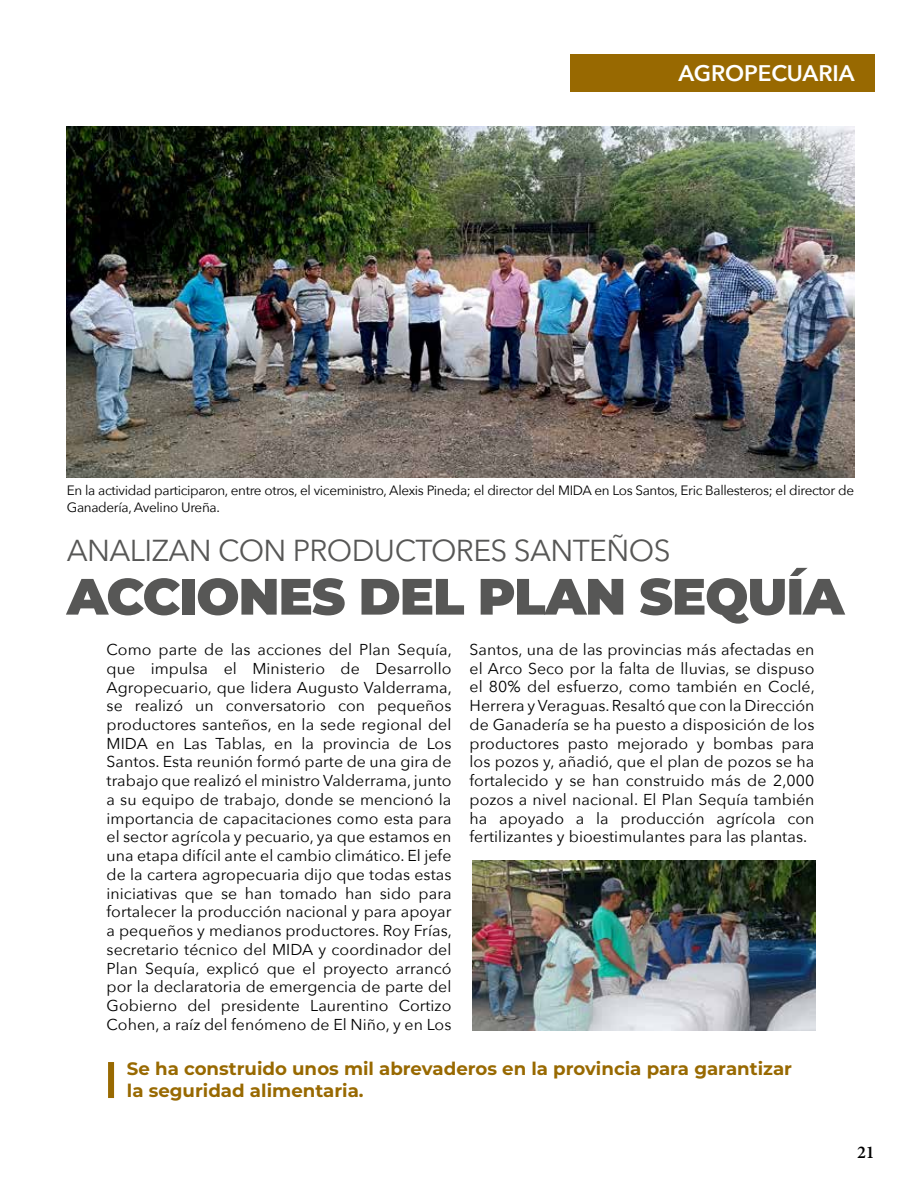
<style>
.page{position:relative;width:918px;height:1188px;background:#fff}
.page>*{position:absolute;margin:0;border:0;box-sizing:border-box;transform-origin:0 0}
.t1{font:900 51px "Montserrat";letter-spacing:-.02em;color:#575756}
.t2{font:30px "Avenir Next LT Pro";letter-spacing:-.02em;color:#575756}
.t3{font:600 22.5px "Avenir Next";letter-spacing:-.005em;color:#fff}
.t4{font:700 18px/21.6px "Montserrat";color:#986901}
.t5{font:600 18px "Minion Pro";color:#000}
.t6{font:15.75px/18.8px "Avenir Next";letter-spacing:.005em;color:#000;text-align:justify}
.t7{font:13.5px/16.5px "Avenir Next";letter-spacing:-.025em;color:#000}
</style>
<div class="page">
<div style="left:570px;top:54px;width:305px;height:38px;background:#986901"></div>
<img style="left:67px;top:126px;width:787px;height:352px">
<img style="left:472px;top:860px;width:344px;height:170px">
<div style="left:108px;top:1062px;width:6px;height:36px;background:#986901"></div>
<h3 class="t3" style="left:679px;top:54px;width:178px">AGROPECUARIA</h3>
<p class="t7" style="left:67px;top:482px;width:789px">En la actividad participaron, entre otros, el viceministro, Alexis Pineda; el director del MIDA en Los Santos, Eric Ballesteros; el director de<br>Ganadería, Avelino Ureña.</p>
<h2 class="t2" style="left:67px;top:532px;width:605px">ANALIZAN CON PRODUCTORES SANTEÑOS</h2>
<h1 class="t1" style="left:67px;top:558px;width:779px">ACCIONES DEL PLAN SEQUÍA</h1>
<p class="t6" style="left:107px;top:640px;width:347px">Como parte de las acciones del Plan Sequía, que impulsa el Ministerio de Desarrollo Agropecuario, que lidera Augusto Valderrama, se realizó un conversatorio con pequeños productores santeños, en la sede regional del MIDA en Las Tablas, en la provincia de Los Santos. Esta reunión formó parte de una gira de trabajo que realizó el ministro Valderrama, junto a su equipo de trabajo, donde se mencionó la importancia de capacitaciones como esta para el sector agrícola y pecuario, ya que estamos en una etapa difícil ante el cambio climático. El jefe de la cartera agropecuaria dijo que todas estas iniciativas que se han tomado han sido para fortalecer la producción nacional y para apoyar a pequeños y medianos productores. Roy Frías, secretario técnico del MIDA y coordinador del Plan Sequía, explicó que el proyecto arrancó por la declaratoria de emergencia de parte del Gobierno del presidente Laurentino Cortizo Cohen, a raíz del fenómeno de El Niño, y en Los</p>
<p class="t6" style="left:470px;top:639px;width:347px">Santos, una de las provincias más afectadas en el Arco Seco por la falta de lluvias, se dispuso el 80% del esfuerzo, como también en Coclé, Herrera y Veraguas. Resaltó que con la Dirección de Ganadería se ha puesto a disposición de los productores pasto mejorado y bombas para los pozos y, añadió, que el plan de pozos se ha fortalecido y se han construido más de 2,000 pozos a nivel nacional. El Plan Sequía también ha apoyado a la producción agrícola con fertilizantes y bioestimulantes para las plantas.</p>
<p class="t4" style="left:127px;top:1057px;width:667px">Se ha construido unos mil abrevaderos en la provincia para garantizar la seguridad alimentaria.</p>
<p class="t5" style="left:857px;top:1140px;width:19px">21</p>
</div>
